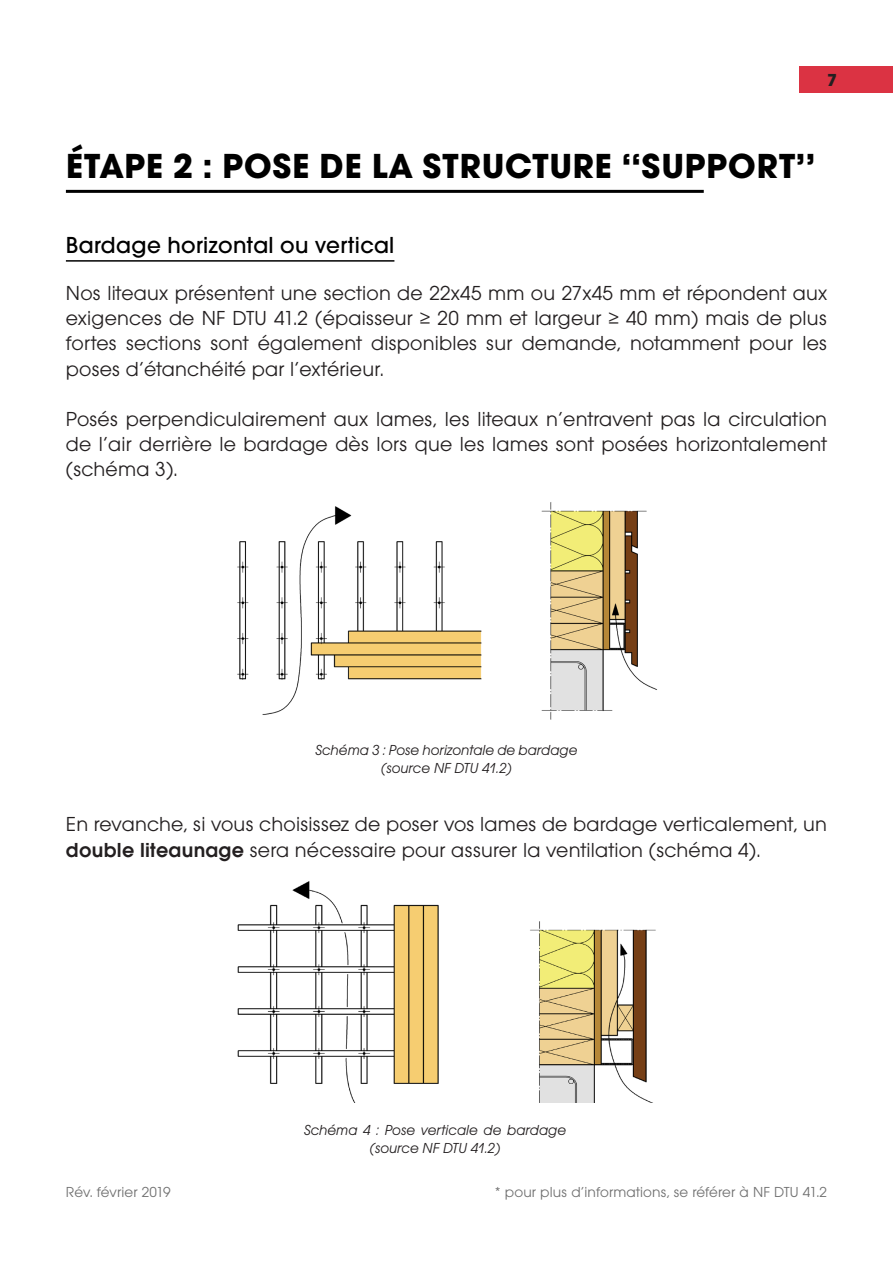
<style>
.page{position:relative;width:893px;height:1263px;background:#fff}
.page>*{position:absolute;margin:0;border:0;box-sizing:border-box;transform-origin:0 0}
.t1{font:700 36px "Avalon";letter-spacing:.025em;color:#000}
.t2{font:500 24px "Avalon";letter-spacing:.015em;color:#000}
.t3{font:21px/25.2px "Avalon";letter-spacing:.01em;color:#231f20;text-align:justify}
.t4{font:700 18px "Avalon";color:#231f20}
.t5{font:italic 15px/18px "Avalon";color:#231f20;text-align:center}
.t6{font:15px "Avalon";letter-spacing:.01em;color:#707070}
.s1{font-weight:600}
</style>
<div class="page">
<hr style="left:66px;top:260px;width:328px;height:2px;background:#000">
<hr style="left:66px;top:190px;width:638px;height:3px;background:#000">
<img style="left:237px;top:502px;width:421px;height:218px">
<img style="left:237px;top:881px;width:419px;height:222px">
<div style="left:799px;top:66px;width:94px;height:27px;background:#db3343"></div>
<p class="t4" style="left:827px;top:69px;width:11px">7</p>
<p class="t1" style="left:66px;top:144px;width:750px">ÉTAPE 2 : POSE DE LA STRUCTURE ‘‘SUPPORT’’</p>
<p class="t2" style="left:66px;top:232px;width:330px">Bardage horizontal ou vertical</p>
<p class="t3" style="left:66px;top:280px;width:763px">Nos liteaux présentent une section de 22x45 mm ou 27x45 mm et répondent aux exigences de NF DTU 41.2 (épaisseur ≥ 20 mm et largeur ≥ 40 mm) mais de plus fortes sections sont également disponibles sur demande, notamment pour les poses d’étanchéité par l’extérieur.</p>
<p class="t3" style="left:66px;top:406px;width:763px">Posés perpendiculairement aux lames, les liteaux n’entravent pas la circulation de l’air derrière le bardage dès lors que les lames sont posées horizontalement (schéma 3).</p>
<p class="t5" style="left:315px;top:741px;width:264px">Schéma 3 : Pose horizontale de bardage (source NF DTU 41.2)</p>
<p class="t3" style="left:66px;top:812px;width:763px">En revanche, si vous choisissez de poser vos lames de bardage verticalement, un <span class="s1">double liteaunage</span> sera nécessaire pour assurer la ventilation (schéma 4).</p>
<p class="t5" style="left:304px;top:1121px;width:264px">Schéma 4 : Pose verticale de bardage (source NF DTU 41.2)</p>
<p class="t6" style="left:66px;top:1183px;width:106px">Rév. février 2019</p>
<p class="t6" style="left:495px;top:1183px;width:334px">* pour plus d’informations, se référer à NF DTU 41.2</p>
</div>
